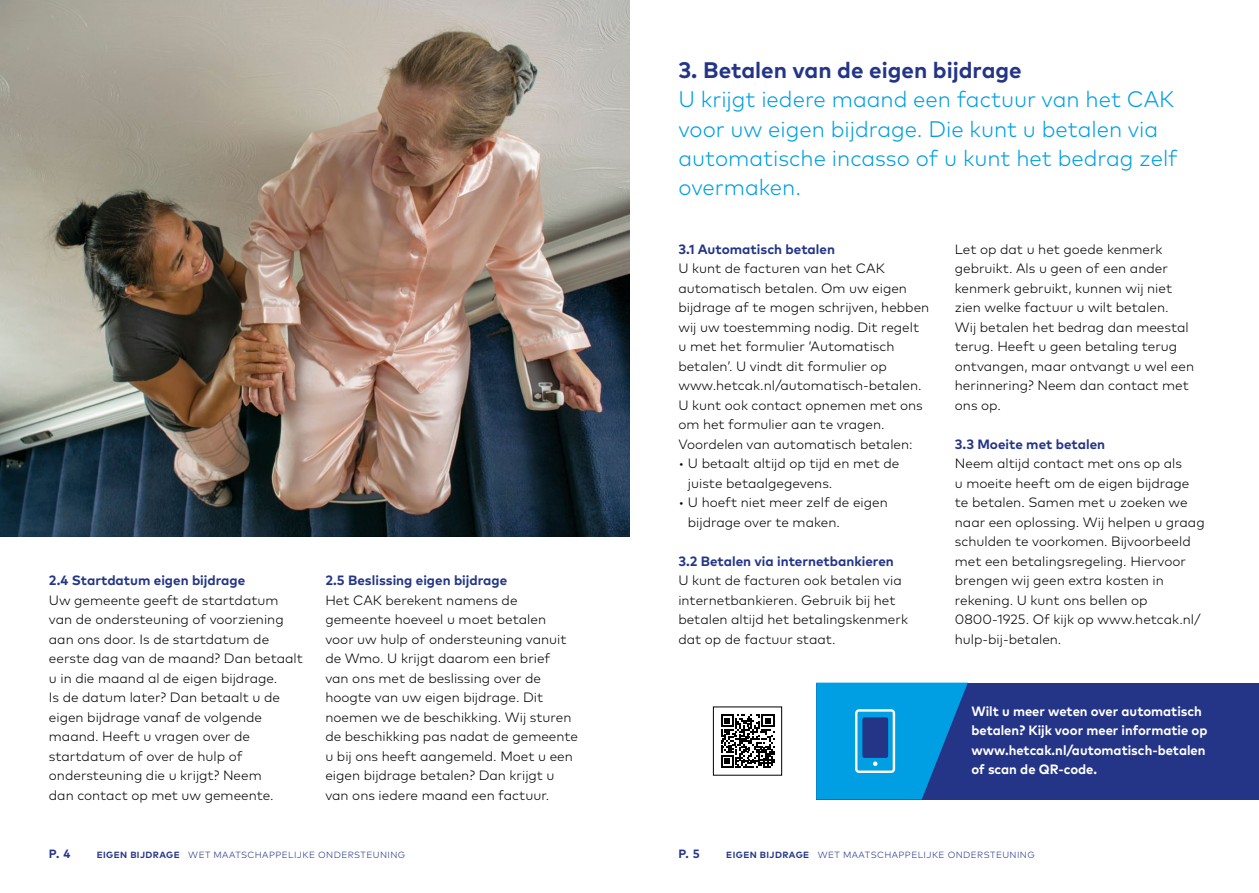
<style>
.page{position:relative;width:1259px;height:893px;background:#fff}
.page>*{position:absolute;margin:0;border:0;box-sizing:border-box;transform-origin:0 0}
._04_-_introtekst{font:300 22.5px/29.2px "Mark Pro";color:#009fe3}
._03_-_kop{font:700 22.5px "Mark Pro";color:#243588}
._05_-_platte_tekst{font:300 13.5px/19.5px "Mark Pro";color:#000}
._09_-_tussenkopje{font:300 13.5px/19.5px "Mark Pro";color:#000}
._09_-_tussenkopje-2{font:700 13.5px "Mark Pro";color:#243588}
._16_-_TOOLTIP_-_witte_tekst{font:700 13.5px/19.5px "Mark Pro";color:#fff}
.t1{font:700 12px "Mark Pro";color:#243588}
.t2{font:300 9px "Mark Pro";letter-spacing:.045em;color:#243588}
.s1{font-weight:700}
</style>
<div class="page">
<svg style="left:721px;top:714px;width:53px;height:54px"></svg>
<div style="left:713px;top:707px;width:69px;height:68px;border:1px solid #000"></div>
<div style="left:816px;top:683px;width:443px;height:117px;background:#243588"></div>
<svg style="left:816px;top:683px;width:151px;height:117px"></svg>
<img style="left:0;top:0;width:629px;height:536px">
<p class="_09_-_tussenkopje-2" style="left:49px;top:570px;width:198px">2.4 Startdatum eigen bijdrage</p>
<p class="_09_-_tussenkopje" style="left:49px;top:589px;width:255px">Uw gemeente geeft de startdatum van de ondersteuning of voorziening aan ons door. Is de startdatum de eerste dag van de maand? Dan betaalt u in die maand al de eigen bijdrage.<br>Is de datum later? Dan betaalt u de eigen bijdrage vanaf de volgende maand. Heeft u vragen over de startdatum of over de hulp of ondersteuning die u krijgt? Neem<br>dan contact op met uw gemeente.</p>
<p class="_09_-_tussenkopje-2" style="left:325px;top:570px;width:183px">2.5 Beslissing eigen bijdrage</p>
<p class="_05_-_platte_tekst" style="left:325px;top:589px;width:254px">Het CAK berekent namens de gemeente hoeveel u moet betalen<br>voor uw hulp of ondersteuning vanuit de Wmo. U krijgt daarom een brief<br>van ons met de beslissing over de hoogte van uw eigen bijdrage. Dit noemen we de beschikking. Wij sturen de beschikking pas nadat de gemeente u bij ons heeft aangemeld. Moet u een eigen bijdrage betalen? Dan krijgt u van ons iedere maand een factuur.</p>
<p class="_03_-_kop" style="left:678px;top:53px;width:345px">3. Betalen van de eigen bijdrage</p>
<p class="_04_-_introtekst" style="left:678px;top:83px;width:501px">U krijgt iedere maand een factuur van het CAK voor uw eigen bijdrage. Die kunt u betalen via automatische incasso of u kunt het bedrag zelf overmaken.</p>
<p class="_09_-_tussenkopje-2" style="left:678px;top:238px;width:158px">3.1 Automatisch betalen</p>
<p class="_05_-_platte_tekst" style="left:678px;top:257px;width:252px">U kunt de facturen van het CAK automatisch betalen. Om uw eigen bijdrage af te mogen schrijven, hebben wij uw toestemming nodig. Dit regelt u met het formulier ‘Automatisch betalen’. U vindt dit formulier op www.hetcak.nl/automatisch-betalen.<br>U kunt ook contact opnemen met ons om het formulier aan te vragen.</p>
<p class="_05_-_platte_tekst" style="left:678px;top:433px;width:236px">Voordelen van automatisch betalen:</p>
<p class="_05_-_platte_tekst" style="left:688px;top:452px;width:213px;text-indent:-9px">• U betaalt altijd op tijd en met de juiste betaalgegevens.</p>
<p class="_05_-_platte_tekst" style="left:688px;top:491px;width:201px;text-indent:-9px">• U hoeft niet meer zelf de eigen bijdrage over te maken.</p>
<p class="_09_-_tussenkopje-2" style="left:678px;top:550px;width:217px">3.2 Betalen via internetbankieren</p>
<p class="_05_-_platte_tekst" style="left:678px;top:569px;width:231px">U kunt de facturen ook betalen via internetbankieren. Gebruik bij het betalen altijd het betalingskenmerk dat op de factuur staat.</p>
<p class="_05_-_platte_tekst" style="left:955px;top:238px;width:241px">Let op dat u het goede kenmerk gebruikt. Als u geen of een ander kenmerk gebruikt, kunnen wij niet zien welke factuur u wilt betalen.<br>Wij betalen het bedrag dan meestal terug. Heeft u geen betaling terug ontvangen, maar ontvangt u wel een herinnering? Neem dan contact met ons op.</p>
<p class="_09_-_tussenkopje-2" style="left:955px;top:433px;width:152px">3.3 Moeite met betalen</p>
<p class="_05_-_platte_tekst" style="left:955px;top:452px;width:251px">Neem altijd contact met ons op als<br>u moeite heeft om de eigen bijdrage te betalen. Samen met u zoeken we naar een oplossing. Wij helpen u graag schulden te voorkomen. Bijvoorbeeld met een betalingsregeling. Hiervoor brengen wij geen extra kosten in rekening. U kunt ons bellen op 0800-1925. Of kijk op www.hetcak.nl/ hulp-bij-betalen.</p>
<p class="_16_-_TOOLTIP_-_witte_tekst" style="left:971px;top:700px;width:237px">Wilt u meer weten over automatisch betalen? Kijk voor meer informatie op www.hetcak.nl/automatisch-betalen of scan de QR-code.</p>
<p class="t1" style="left:49px;top:845px;width:23px">P. 4</p>
<p class="t2" style="left:97px;top:848px;width:310px"><span class="s1">EIGEN BIJDRAGE</span> WET MAATSCHAPPELIJKE ONDERSTEUNING</p>
<p class="t1" style="left:678px;top:845px;width:23px">P. 5</p>
<p class="t2" style="left:726px;top:848px;width:310px"><span class="s1">EIGEN BIJDRAGE</span> WET MAATSCHAPPELIJKE ONDERSTEUNING</p>
</div>
